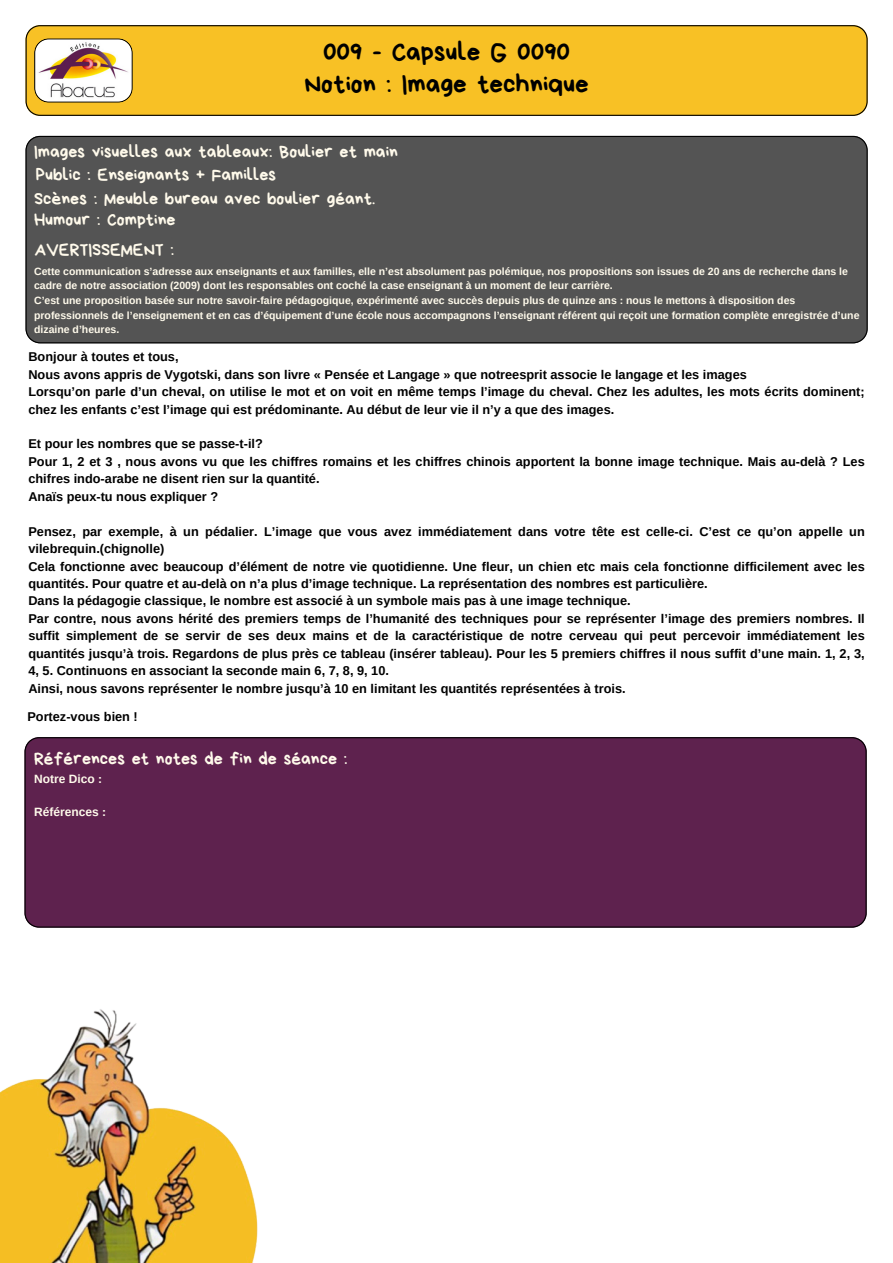
<style>
.page{position:relative;width:893px;height:1263px;background:#fff}
.page>*{position:absolute;margin:0;border:0;box-sizing:border-box;transform-origin:0 0}
.t1{font:27px/32.1px "Bryndan Write";color:#000;text-align:center}
.t2{font:18px "Bryndan Write";color:#fffaeb}
.t3{font:700 12.75px/17.4px "Arimo";color:#000}
.t4{font:700 12px "Arimo";color:#fffaeb}
.t5{font:700 10.5px/14.6px "Arimo";color:#fffaeb}
</style>
<div class="page">
<div style="left:26px;top:25px;width:841px;height:91px;background:#f8c125"></div>
<img style="left:34px;top:38px;width:99px;height:64px">
<div style="left:26px;top:136px;width:841px;height:207px;background:#545454"></div>
<img style="left:0;top:1009px;width:258px;height:254px">
<div style="left:24px;top:737px;width:842px;height:191px;background:#5e224e"></div>
<p class="t1" style="left:304px;top:35px;width:286px">009 - Capsule G 0090<br>Notion : Image technique</p>
<h1 class="t2" style="left:34px;top:143px;width:365px">Images visuelles aux tableaux: Boulier et main</h1>
<h3 class="t2" style="left:36px;top:166px;width:242px">Public : Enseignants + Familles</h3>
<p class="t2" style="left:34px;top:189px;width:343px">Scènes : Meuble bureau avec boulier géant.</p>
<h3 class="t2" style="left:34px;top:210px;width:143px">Humour : Comptine</h3>
<h3 class="t2" style="left:34px;top:241px;width:141px">AVERTISSEMENT :</h3>
<h3 class="t5" style="left:34px;top:264px;width:815px">Cette communication s’adresse aux enseignants et aux familles, elle n’est absolument pas polémique, nos propositions son issues de 20 ans de recherche dans le cadre de notre association (2009) dont les responsables ont coché la case enseignant à un moment de leur carrière.</h3>
<h2 class="t5" style="left:34px;top:293px;width:827px">C’est une proposition basée sur notre savoir-faire pédagogique, expérimenté avec succès depuis plus de quinze ans : nous le mettons à disposition des professionnels de l’enseignement et en cas d’équipement d’une école nous accompagnons l’enseignant référent qui reçoit une formation complète enregistrée d’une dizaine d’heures.</h2>
<p class="t3" style="left:28px;top:348px;width:838px">Bonjour à toutes et tous,<br>Nous avons appris de Vygotski, dans son livre « Pensée et Langage » que notreesprit associe le langage et les images<br>Lorsqu’on parle d’un cheval, on utilise le mot et on voit en même temps l’image du cheval. Chez les adultes, les mots écrits dominent; chez les enfants c’est l’image qui est prédominante. Au début de leur vie il n’y a que des images.</p>
<p class="t3" style="left:28px;top:435px;width:838px">Et pour les nombres que se passe-t-il?<br>Pour 1, 2 et 3 , nous avons vu que les chiffres romains et les chiffres chinois apportent la bonne image technique. Mais au-delà ? Les chifres indo-arabe ne disent rien sur la quantité.<br>Anaïs peux-tu nous expliquer ?</p>
<h4 class="t3" style="left:28px;top:522px;width:838px">Pensez, par exemple, à un pédalier. L’image que vous avez immédiatement dans votre tête est celle-ci. C’est ce qu’on appelle un vilebrequin.(chignolle)<br>Cela fonctionne avec beaucoup d’élément de notre vie quotidienne. Une fleur, un chien etc mais cela fonctionne difficilement avec les quantités. Pour quatre et au-delà on n’a plus d’image technique. La représentation des nombres est particulière.<br>Dans la pédagogie classique, le nombre est associé à un symbole mais pas à une image technique.<br>Par contre, nous avons hérité des premiers temps de l’humanité des techniques pour se représenter l’image des premiers nombres. Il suffit simplement de se servir de ses deux mains et de la caractéristique de notre cerveau qui peut percevoir immédiatement les quantités jusqu’à trois. Regardons de plus près ce tableau (insérer tableau). Pour les 5 premiers chiffres il nous suffit d’une main. 1, 2, 3, 4, 5. Continuons en associant la seconde main 6, 7, 8, 9, 10.<br>Ainsi, nous savons représenter le nombre jusqu’à 10 en limitant les quantités représentées à trois.</h4>
<h3 class="t3" style="left:27px;top:708px;width:112px">Portez-vous bien !</h3>
<h4 class="t2" style="left:34px;top:750px;width:315px">Références et notes de fin de séance :</h4>
<h4 class="t4" style="left:34px;top:772px;width:69px">Notre Dico :</h4>
<h4 class="t4" style="left:34px;top:805px;width:74px">Références :</h4>
</div>
